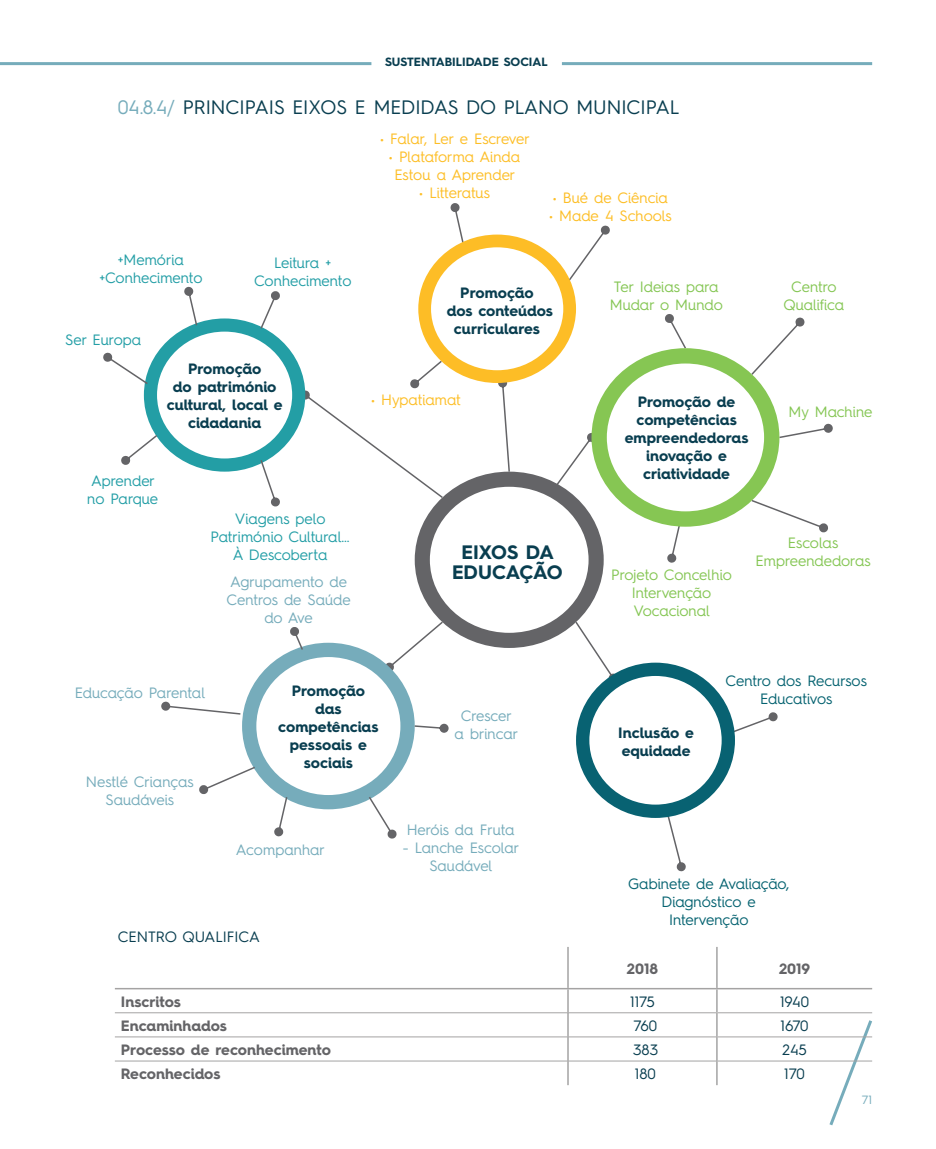
<style>
.page{position:relative;width:936px;height:1149px;background:#fff}
.page>*{position:absolute;margin:0;border:0;box-sizing:border-box;transform-origin:0 0}
.t1{font:19.5px "Hurme Geometric Sans 4";color:#093e50}
.t2{font:700 19.5px/19.5px "Hurme Geometric Sans 4";color:#093e50;text-align:center}
.t3{font:700 15px/18px "Hurme Geometric Sans 4";letter-spacing:-.005em;color:#093e50;text-align:center}
.t4{font:15px/18px "Hurme Geometric Sans 4";letter-spacing:-.005em;color:#76acbb;text-align:center}
.t5{font:15px/18px "Hurme Geometric Sans 4";color:#239ea6;text-align:center}
.t6{font:15px/18px "Hurme Geometric Sans 4";color:#85c654;text-align:center}
.t7{font:15px/18px "Hurme Geometric Sans 4";letter-spacing:-.005em;color:#fdbe26;text-align:center}
.t8{font:15px/18px "Hurme Geometric Sans 4";letter-spacing:-.01em;color:#066371;text-align:center}
.t9{font:700 15px "Hurme Geometric Sans 4";color:#646467}
.t10{font:15px "Hurme Geometric Sans 4";color:#093e50}
.t11{font:700 12px "Hurme Geometric Sans 4";color:#093e50}
.t12{font:12px "Hurme Geometric Sans 4";color:#76acbb}
.s1{color:#76acbb}
</style>
<div class="page">
<svg style="left:826px;top:1020px;width:46px;height:106px"></svg>
<hr style="left:0;top:62px;width:371px;height:3px;background:#76acbb">
<hr style="left:562px;top:62px;width:310px;height:3px;background:#76acbb">
<svg style="left:103px;top:203px;width:730px;height:668px"></svg>
<hr style="left:115px;top:987px;width:453px;height:2px;background:#a4a3a3">
<hr style="left:568px;top:987px;width:148px;height:2px;background:#a4a3a3">
<hr style="left:716px;top:987px;width:156px;height:2px;background:#a4a3a3">
<hr style="left:567px;top:946px;width:1px;height:41px;background:#a4a3a3">
<svg style="left:567px;top:989px;width:1px;height:95px"></svg>
<hr style="left:115px;top:1012px;width:453px;height:1px;background:#a4a3a3">
<hr style="left:568px;top:1012px;width:148px;height:1px;background:#a4a3a3">
<hr style="left:717px;top:1012px;width:155px;height:1px;background:#a4a3a3">
<hr style="left:115px;top:1036px;width:453px;height:1px;background:#a4a3a3">
<hr style="left:568px;top:1036px;width:148px;height:1px;background:#a4a3a3">
<hr style="left:717px;top:1036px;width:155px;height:1px;background:#a4a3a3">
<hr style="left:115px;top:1060px;width:453px;height:1px;background:#a4a3a3">
<hr style="left:568px;top:1060px;width:148px;height:1px;background:#a4a3a3">
<hr style="left:717px;top:1060px;width:155px;height:1px;background:#a4a3a3">
<hr style="left:716px;top:946px;width:1px;height:41px;background:#a4a3a3">
<svg style="left:716px;top:989px;width:1px;height:95px"></svg>
<p class="t11" style="left:385px;top:54px;width:164px">SUSTENTABILIDADE SOCIAL</p>
<h1 class="t1" style="left:118px;top:93px;width:563px"><span class="s1">04.8.4/</span> PRINCIPAIS EIXOS E MEDIDAS DO PLANO MUNICIPAL</h1>
<p class="t5" style="left:99px;top:250px;width:105px">+Memória +Conhecimento</p>
<p class="t5" style="left:65px;top:330px;width:78px">Ser Europa</p>
<p class="t5" style="left:254px;top:253px;width:99px">Leitura +<br>Conhecimento</p>
<p class="t3" style="left:167px;top:359px;width:117px">Promoção<br>do património cultural, local e cidadania</p>
<p class="t5" style="left:87px;top:471px;width:72px;text-align:left">Aprender no Parque</p>
<p class="t5" style="left:210px;top:509px;width:141px">Viagens pelo<br>Património Cultural…<br>À Descoberta</p>
<p class="t4" style="left:226px;top:571px;width:126px">Agrupamento de<br>Centros de Saúde do Ave</p>
<p class="t7" style="left:380px;top:129px;width:151px">• Falar, Ler e Escrever</p>
<p class="t7" style="left:389px;top:147px;width:133px">• Plataforma Ainda<br>Estou a Aprender</p>
<p class="t7" style="left:419px;top:183px;width:72px">• Litteratus</p>
<p class="t7" style="left:552px;top:188px;width:117px">• Bué de Ciência</p>
<p class="t7" style="left:549px;top:206px;width:124px">• Made 4 Schools</p>
<p class="t3" style="left:447px;top:283px;width:108px">Promoção<br>dos conteúdos curriculares</p>
<p class="t7" style="left:371px;top:390px;width:91px">• Hypatiamat</p>
<h1 class="t2" style="left:452px;top:542px;width:112px">EIXOS DA<br>EDUCAÇÃO</h1>
<p class="t6" style="left:609px;top:277px;width:114px;text-align:left">Ter Ideias para<br>Mudar o Mundo</p>
<p class="t6" style="left:783px;top:277px;width:62px">Centro<br>Qualifica</p>
<p class="t3" style="left:624px;top:392px;width:125px">Promoção de competências empreendedoras inovação e criatividade</p>
<p class="t6" style="left:788px;top:402px;width:85px">My Machine</p>
<p class="t6" style="left:611px;top:565px;width:122px">Projeto Concelhio<br>Intervenção<br>Vocacional</p>
<p class="t6" style="left:755px;top:533px;width:117px">Escolas<br>Empreendedoras</p>
<p class="t4" style="left:75px;top:683px;width:132px">Educação Parental</p>
<p class="t4" style="left:86px;top:772px;width:109px">Nestlé Crianças<br>Saudáveis</p>
<p class="t3" style="left:278px;top:681px;width:102px">Promoção das competências pessoais e sociais</p>
<p class="t4" style="left:236px;top:840px;width:91px">Acompanhar</p>
<p class="t10" style="left:118px;top:926px;width:144px">CENTRO QUALIFICA</p>
<p class="t4" style="left:454px;top:706px;width:65px">Crescer a brincar</p>
<p class="t4" style="left:406px;top:820px;width:109px">Heróis da Fruta</p>
<p class="t4" style="left:403px;top:838px;width:118px">- Lanche Escolar<br>Saudável</p>
<p class="t3" style="left:618px;top:723px;width:77px;text-align:left">Inclusão e equidade</p>
<p class="t8" style="left:725px;top:671px;width:143px">Centro dos Recursos<br>Educativos</p>
<p class="t8" style="left:628px;top:873px;width:163px">Gabinete de Avaliação,<br>Diagnóstico e<br>Intervenção</p>
<p class="t9" style="left:627px;top:957px;width:33px">2018</p>
<p class="t9" style="left:779px;top:957px;width:33px">2019</p>
<p class="t9" style="left:121px;top:990px;width:61px">Inscritos</p>
<p class="t10" style="left:630px;top:990px;width:26px">1175</p>
<p class="t10" style="left:780px;top:990px;width:31px">1940</p>
<p class="t9" style="left:121px;top:1014px;width:107px">Encaminhados</p>
<p class="t10" style="left:633px;top:1014px;width:25px">760</p>
<p class="t10" style="left:780px;top:1014px;width:29px">1670</p>
<p class="t9" style="left:121px;top:1038px;width:211px">Processo de reconhecimento</p>
<p class="t10" style="left:633px;top:1038px;width:26px">383</p>
<p class="t10" style="left:782px;top:1038px;width:26px">245</p>
<p class="t9" style="left:121px;top:1062px;width:101px">Reconhecidos</p>
<p class="t10" style="left:635px;top:1062px;width:22px">180</p>
<p class="t10" style="left:784px;top:1062px;width:22px">170</p>
<p class="t12" style="left:861px;top:1091px;width:12px">71</p>
</div>
